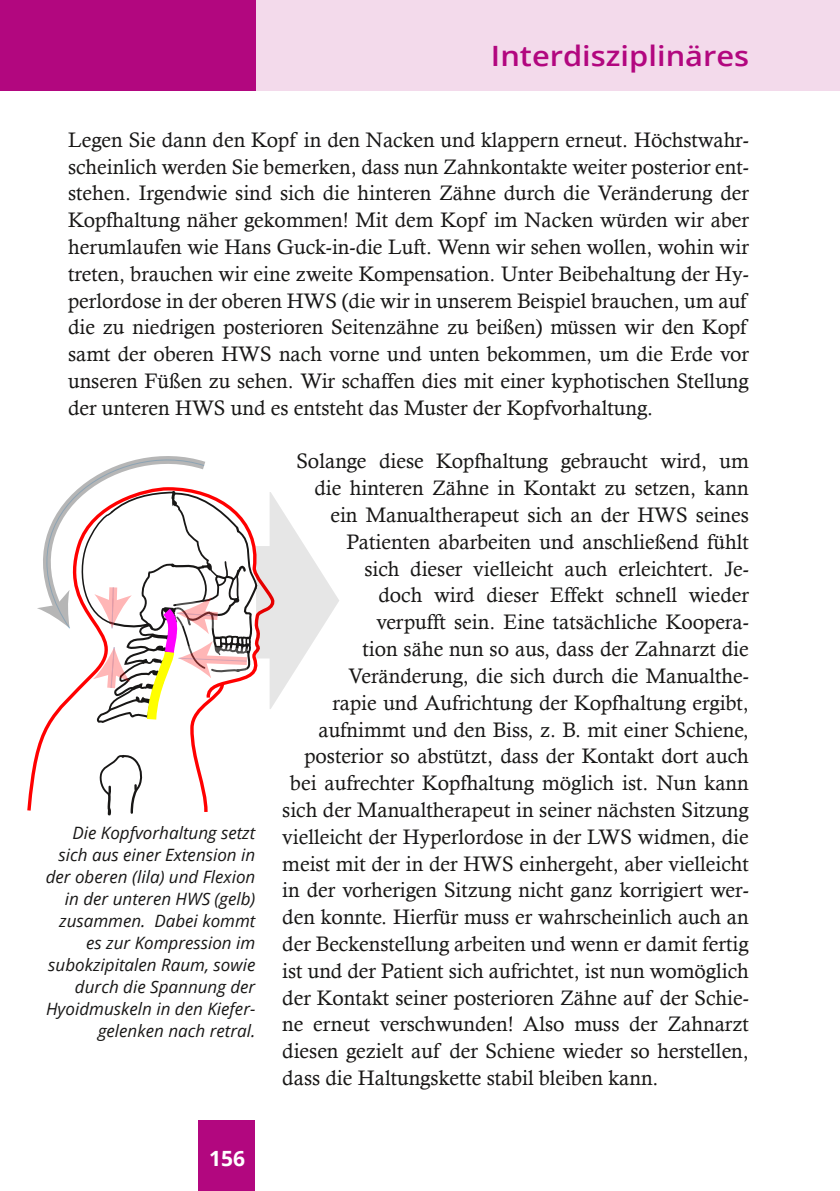
<style>
.page{position:relative;width:840px;height:1191px;background:#fff}
.page>*{position:absolute;margin:0;border:0;box-sizing:border-box;transform-origin:0 0}
.t1{font:600 28px "Open Sans";color:#b2077f;scale:1.1 1}
.t2{font:21px/26.8px "Calisto";color:#181716;text-align:justify}
.t3{font:700 21px "Open Sans";color:#fff}
.t4{font:italic 17px/22px "Open Sans";color:#181716;text-align:right}
</style>
<div class="page">
<div style="left:255px;top:0;width:584px;height:91px;background:#f3daeb"></div>
<div style="left:198px;top:1120px;width:57px;height:71px;background:#b2077f"></div>
<div style="left:0;top:0;width:255px;height:91px;background:#b2077f"></div>
<svg style="left:258px;top:546px;width:11px;height:112px"></svg>
<svg style="left:269px;top:492px;width:70px;height:217px"></svg>
<svg style="left:37px;top:456px;width:221px;height:360px"></svg>
<h1 class="t1" style="left:490px;top:36px;width:236px">Interdisziplinäres</h1>
<p class="t2" style="left:68px;top:126px;width:682px">Legen Sie dann den Kopf in den Nacken und klappern erneut. Höchstwahr&shy;scheinlich werden Sie bemerken, dass nun Zahnkontakte weiter posterior ent&shy;stehen. Irgendwie sind sich die hinteren Zähne durch die Veränderung der Kopfhaltung näher gekommen! Mit dem Kopf im Nacken würden wir aber herumlaufen wie Hans Guck-in-die Luft. Wenn wir sehen wollen, wohin wir treten, brauchen wir eine zweite Kompensation. Unter Beibehaltung der Hy&shy;perlordose in der oberen HWS (die wir in unserem Beispiel brauchen, um auf die zu niedrigen posterioren Seitenzähne zu beißen) müssen wir den Kopf samt der oberen HWS nach vorne und unten bekommen, um die Erde vor unseren Füßen zu sehen. Wir schaffen dies mit einer kyphotischen Stellung der unteren HWS und es entsteht das Muster der Kopfvorhaltung.</p>
<p class="t2" style="left:296px;top:448px;width:453px">Solange diese Kopfhaltung gebraucht wird, um</p>
<p class="t2" style="left:314px;top:474px;width:436px">die hinteren Zähne in Kontakt zu setzen, kann</p>
<p class="t2" style="left:330px;top:501px;width:420px">ein Manualtherapeut sich an der HWS seines</p>
<p class="t2" style="left:346px;top:528px;width:404px">Patienten abarbeiten und anschließend fühlt</p>
<p class="t2" style="left:364px;top:555px;width:386px">sich dieser vielleicht auch erleichtert. Je-</p>
<p class="t2" style="left:378px;top:582px;width:371px">doch wird dieser Effekt schnell wieder</p>
<p class="t2" style="left:376px;top:608px;width:373px">verpufft sein. Eine tatsächliche Koopera-</p>
<p class="t2" style="left:362px;top:635px;width:387px">tion sähe nun so aus, dass der Zahnarzt die</p>
<p class="t2" style="left:348px;top:662px;width:402px">Veränderung, die sich durch die Manualthe-</p>
<p class="t2" style="left:332px;top:689px;width:417px">rapie und Aufrichtung der Kopfhaltung ergibt,</p>
<p class="t2" style="left:318px;top:716px;width:431px">aufnimmt und den Biss, z. B. mit einer Schiene,</p>
<p class="t2" style="left:304px;top:742px;width:445px">posterior so abstützt, dass der Kontakt dort auch</p>
<p class="t2" style="left:290px;top:769px;width:460px">bei aufrechter Kopfhaltung möglich ist. Nun kann</p>
<p class="t2" style="left:282px;top:796px;width:468px">sich der Manualtherapeut in seiner nächsten Sitzung</p>
<p class="t2" style="left:282px;top:823px;width:467px">vielleicht der Hyperlordose in der LWS widmen, die</p>
<p class="t2" style="left:282px;top:850px;width:468px">meist mit der in der HWS einhergeht, aber vielleicht</p>
<p class="t2" style="left:282px;top:876px;width:468px">in der vorherigen Sitzung nicht ganz korrigiert wer-</p>
<p class="t2" style="left:282px;top:903px;width:467px">den konnte. Hierfür muss er wahrscheinlich auch an</p>
<p class="t2" style="left:282px;top:930px;width:468px">der Beckenstellung arbeiten und wenn er damit fertig</p>
<p class="t2" style="left:282px;top:957px;width:467px">ist und der Patient sich aufrichtet, ist nun womöglich</p>
<p class="t2" style="left:282px;top:983px;width:468px">der Kontakt seiner posterioren Zähne auf der Schie-</p>
<p class="t2" style="left:282px;top:1010px;width:468px">ne erneut verschwunden! Also muss der Zahnarzt</p>
<p class="t2" style="left:282px;top:1037px;width:467px">diesen gezielt auf der Schiene wieder so herstellen,</p>
<p class="t2" style="left:282px;top:1064px;width:377px">dass die Haltungskette stabil bleiben kann.</p>
<p class="t4" style="left:46px;top:821px;width:211px">Die Kopfvorhaltung setzt sich aus einer Extension in der oberen (lila) und Flexion in der unteren HWS (gelb) zusammen. Dabei kommt es zur Kompression im subokzipitalen Raum, sowie durch die Spannung der<br>Hyoidmuskeln in den Kiefer&shy;gelenken nach retral.</p>
<p class="t3" style="left:209px;top:1143px;width:37px">156</p>
</div>
